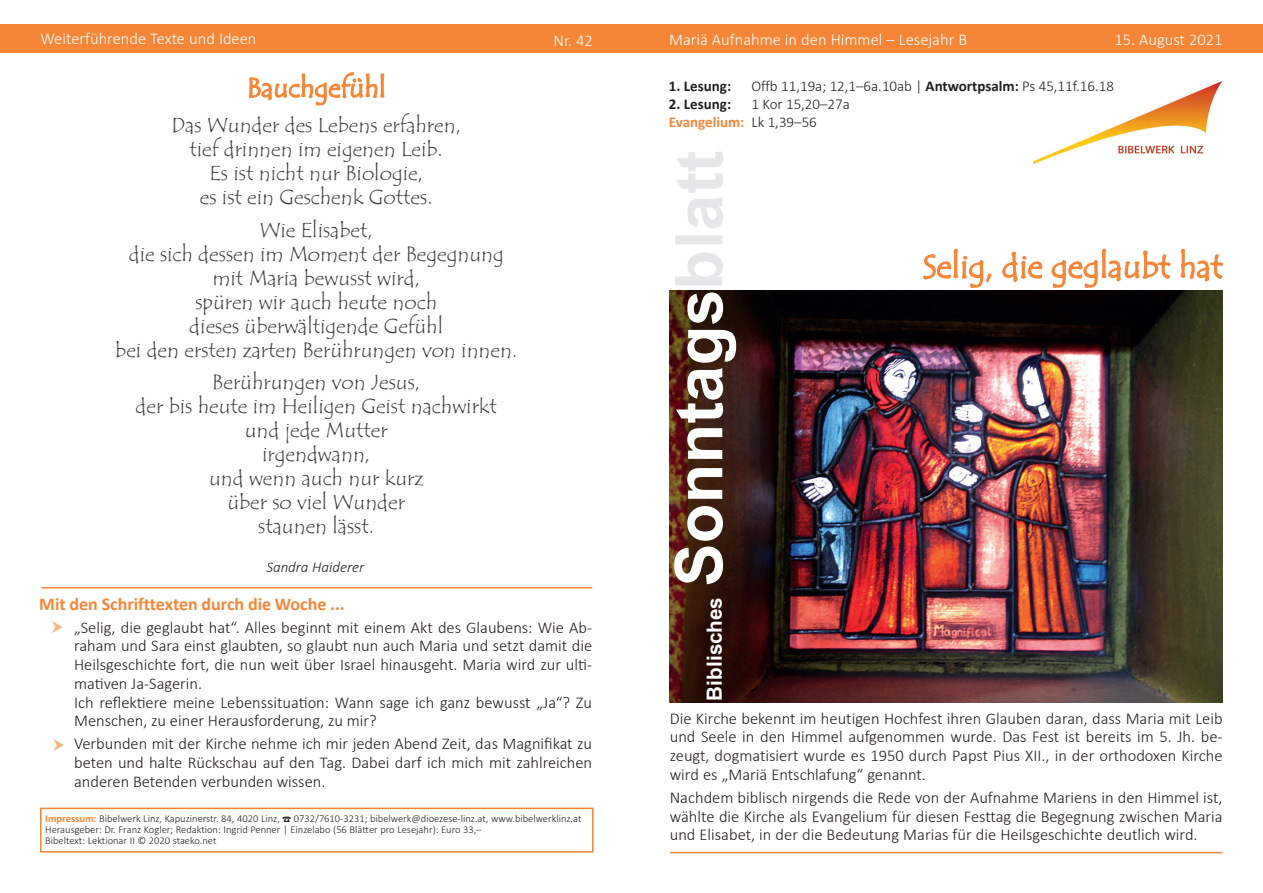
<style>
.page{position:relative;width:1263px;height:893px;background:#fff}
.page>*{position:absolute;margin:0;border:0;box-sizing:border-box;transform-origin:0 0}
.t1{font:700 66px "Arial Narrow MT Pro";color:#fff;scale:1.2 1}
.t2{font:33px "Tempus Sans ITC";color:#f58637}
.t3{font:21px/24px "Tempus Sans ITC";color:#3e3e3f;text-align:center}
.t4{font:700 21px "Arial Narrow MT Pro";color:#fff;scale:1.2 1}
.t5{font:700 18px "Calibri";color:#f58637}
.t6{font:300 16.5px/18.8px "Calibri";color:#231f20;text-align:justify}
.t7{font:300 16.5px "Calibri";color:#fff}
.t8{font:300 15px/18px "Calibri";color:#231f20}
.t9{font:700 15px "Calibri";color:#231f20}
.t10{font:italic 300 15px "Calibri";color:#231f20}
.t11{font:300 10.5px/11.2px "Calibri";color:#231f20}
.s1{font-weight:700}
.s2{font-weight:700;color:#f58637}
.s3{color:#e6e7e9}
</style>
<div class="page">
<img style="left:1033px;top:81px;width:188px;height:82px">
<div style="left:0;top:24px;width:1263px;height:29px;background:#f58637"></div>
<hr style="left:670px;top:852px;width:552px;height:1px;background:#f58637">
<svg style="left:923px;top:248px;width:69px;height:40px"></svg>
<svg style="left:1002px;top:251px;width:41px;height:32px"></svg>
<svg style="left:1051px;top:248px;width:120px;height:40px"></svg>
<svg style="left:1180px;top:249px;width:43px;height:33px"></svg>
<img style="left:670px;top:290px;width:552px;height:413px">
<hr style="left:41px;top:587px;width:551px;height:1px;background:#f58637">
<svg style="left:248px;top:72px;width:137px;height:34px"></svg>
<div style="left:40px;top:808px;width:553px;height:45px;border:2px solid #f58637"></div>
<p class="t7" style="left:40px;top:28px;width:218px">Weiterführende Texte und Ideen</p>
<p class="t7" style="left:553px;top:30px;width:41px">Nr. 42</p>
<p class="t7" style="left:669px;top:29px;width:300px">Mariä Aufnahme in den Himmel – Lesejahr B</p>
<p class="t7" style="left:1114px;top:29px;width:110px">15. August 2021</p>
<p class="t9" style="left:669px;top:75px;width:64px">1. Lesung:</p>
<p class="t8" style="left:751px;top:77px;width:364px">Offb 11,19a; 12,1–6a.10ab | <span class="s1">Antwortpsalm:</span> Ps 45,11f.16.18</p>
<p class="t9" style="left:669px;top:93px;width:64px">2. Lesung:</p>
<p class="t8" style="left:669px;top:95px;width:182px;text-indent:82px">1 Kor 15,20–27a<br><span class="s2">Evangelium:</span> Lk 1,39–56</p>
<p class="t3" style="left:171px;top:114px;width:291px">Das Wunder des Lebens erfahren, tief drinnen im eigenen Leib.<br>Es ist nicht nur Biologie,<br>es ist ein Geschenk Gottes.</p>
<p class="t3" style="left:115px;top:218px;width:404px">Wie Elisabet,<br>die sich dessen im Moment der Begegnung mit Maria bewusst wird,<br>spüren wir auch heute noch<br>dieses überwältigende Gefühl<br>bei den ersten zarten Berührungen von innen.</p>
<p class="t3" style="left:136px;top:371px;width:363px">Berührungen von Jesus,<br>der bis heute im Heiligen Geist nachwirkt und jede Mutter<br>irgendwann,<br>und wenn auch nur kurz<br>über so viel Wunder<br>staunen lässt.</p>
<p class="t10" style="left:266px;top:557px;width:99px">Sandra Haiderer</p>
<h1 class="t1" style="left:659px;top:587px;width:365px;rotate:-90deg">Sonntags<span class="s3">blatt</span></h1>
<p class="t4" style="left:702px;top:701px;width:88px;rotate:-90deg">Biblisches</p>
<h2 class="t2" style="left:923px;top:245px;width:301px">Selig, die geglaubt hat</h2>
<p class="t5" style="left:39px;top:592px;width:307px">Mit den Schrifttexten durch die Woche ...</p>
<p class="t6" style="left:74px;top:618px;width:520px;text-align:left">„Selig, die geglaubt hat“. Alles beginnt mit einem Akt des Glaubens: Wie Ab&shy;raham und Sara einst glaubten, so glaubt nun auch Maria und setzt damit die Heilsgeschichte fort, die nun weit über Israel hinausgeht. Maria wird zur ulti&shy;mativen Ja-Sagerin.<br>Ich reflektiere meine Lebenssituation: Wann sage ich ganz bewusst „Ja“? Zu Menschen, zu einer Herausforderung, zu mir?</p>
<p class="t6" style="left:74px;top:734px;width:520px">Verbunden mit der Kirche nehme ich mir jeden Abend Zeit, das Magnifikat zu beten und halte Rückschau auf den Tag. Dabei darf ich mich mit zahlreichen anderen Betenden verbunden wissen.</p>
<p class="t6" style="left:670px;top:709px;width:554px">Die Kirche bekennt im heutigen Hochfest ihren Glauben daran, dass Maria mit Leib und Seele in den Himmel aufgenommen wurde. Das Fest ist bereits im 5. Jh. be&shy;zeugt, dogmatisiert wurde es 1950 durch Papst Pius XII., in der orthodoxen Kirche wird es „Mariä Entschlafung“ genannt.</p>
<p class="t6" style="left:670px;top:788px;width:554px">Nachdem biblisch nirgends die Rede von der Aufnahme Mariens in den Himmel ist, wählte die Kirche als Evangelium für diesen Festtag die Begegnung zwischen Maria und Elisabet, in der die Bedeutung Marias für die Heilsgeschichte deutlich wird.</p>
<p class="t11" style="left:45px;top:812px;width:538px;text-indent:249px">0732/7610-3231; bibelwerk@dioezese-linz.at, www.bibelwerklinz.at<br>Herausgeber: Dr. Franz Kogler; Redaktion: Ingrid Penner | Einzelabo (56 Blätter pro Lesejahr): Euro 33,–<br>Bibeltext: Lektionar II © 2020 staeko.net</p>
<p class="t11" style="left:45px;top:812px;width:236px"><span class="s2">Impressum:</span> Bibelwerk Linz, Kapuzinerstr. 84, 4020 Linz,</p>
</div>
